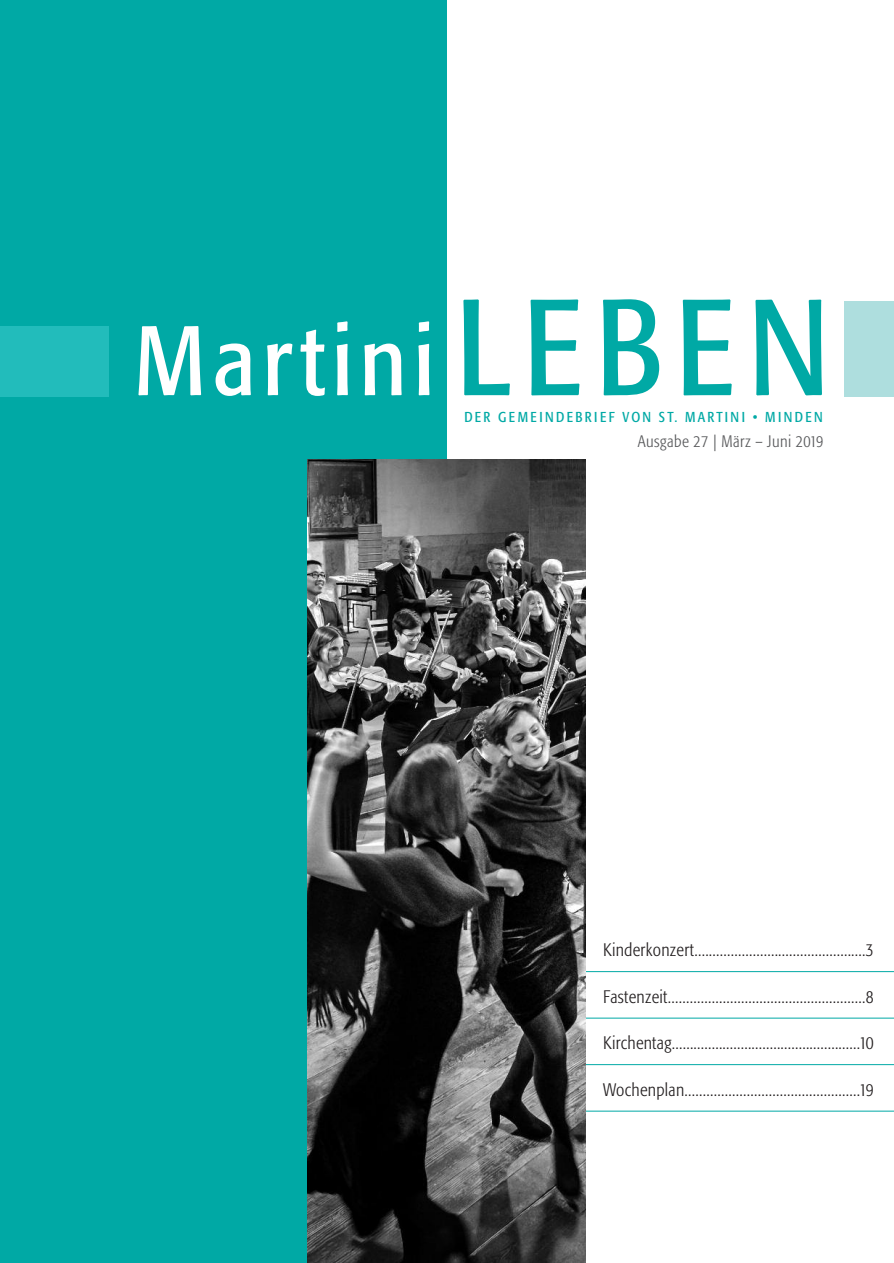
<style>
.page{position:relative;width:894px;height:1263px;background:#fff}
.page>*{position:absolute;margin:0;border:0;box-sizing:border-box;transform-origin:0 0}
.t1{font:condensed 135px "Formata";color:#00a9a5}
.t2{font:condensed 97.5px "Formata";letter-spacing:.075em;color:#fff}
.t3{font:300 condensed 18px "Formata";letter-spacing:.015em;color:#231f20}
.t4{font:300 condensed 16.5px "Formata";letter-spacing:.025em;color:#57585a}
.t5{font:condensed 14.25px "Formata";letter-spacing:.175em;color:#00a9a5}
.t6{font:condensed 14.25px "Formata";letter-spacing:.155em;color:#00a9a5}
.s1{font-size:135px;color:#00a9a5}
</style>
<div class="page">
<hr style="left:584px;top:1111px;width:309px;height:1px;background:#00a9a5">
<hr style="left:584px;top:1064px;width:309px;height:1px;background:#00a9a5">
<hr style="left:584px;top:1018px;width:309px;height:1px;background:#00a9a5">
<hr style="left:584px;top:971px;width:309px;height:1px;background:#00a9a5">
<div style="left:0;top:0;width:446px;height:1263px;background:#00a9a5"></div>
<div style="left:0;top:326px;width:109px;height:70px;background:#22bcbb"></div>
<div style="left:844px;top:301px;width:49px;height:95px;background:#aedede"></div>
<img style="left:308px;top:459px;width:277px;height:804px">
<h1 class="t1" style="left:523px;top:291px;width:308px">EBEN</h1>
<p class="t6" style="left:685px;top:411px;width:61px">MARTINI</p>
<p class="t5" style="left:752px;top:411px;width:72px">• MINDEN</p>
<p class="t4" style="left:637px;top:435px;width:187px">Ausgabe 27 | März – Juni 2019</p>
<h2 class="t2" style="left:134px;top:320px;width:379px">Martini <span class="s1">L</span></h2>
<p class="t5" style="left:464px;top:411px;width:214px">DER GEMEINDEBRIEF VON ST.</p>
<p class="t3" style="left:603px;top:943px;width:272px">Kinderkonzert...............................................3</p>
<p class="t3" style="left:603px;top:989px;width:272px">Fastenzeit......................................................8</p>
<p class="t3" style="left:603px;top:1036px;width:272px">Kirchentag....................................................10</p>
<p class="t3" style="left:603px;top:1082px;width:272px">Wochenplan................................................19</p>
</div>
